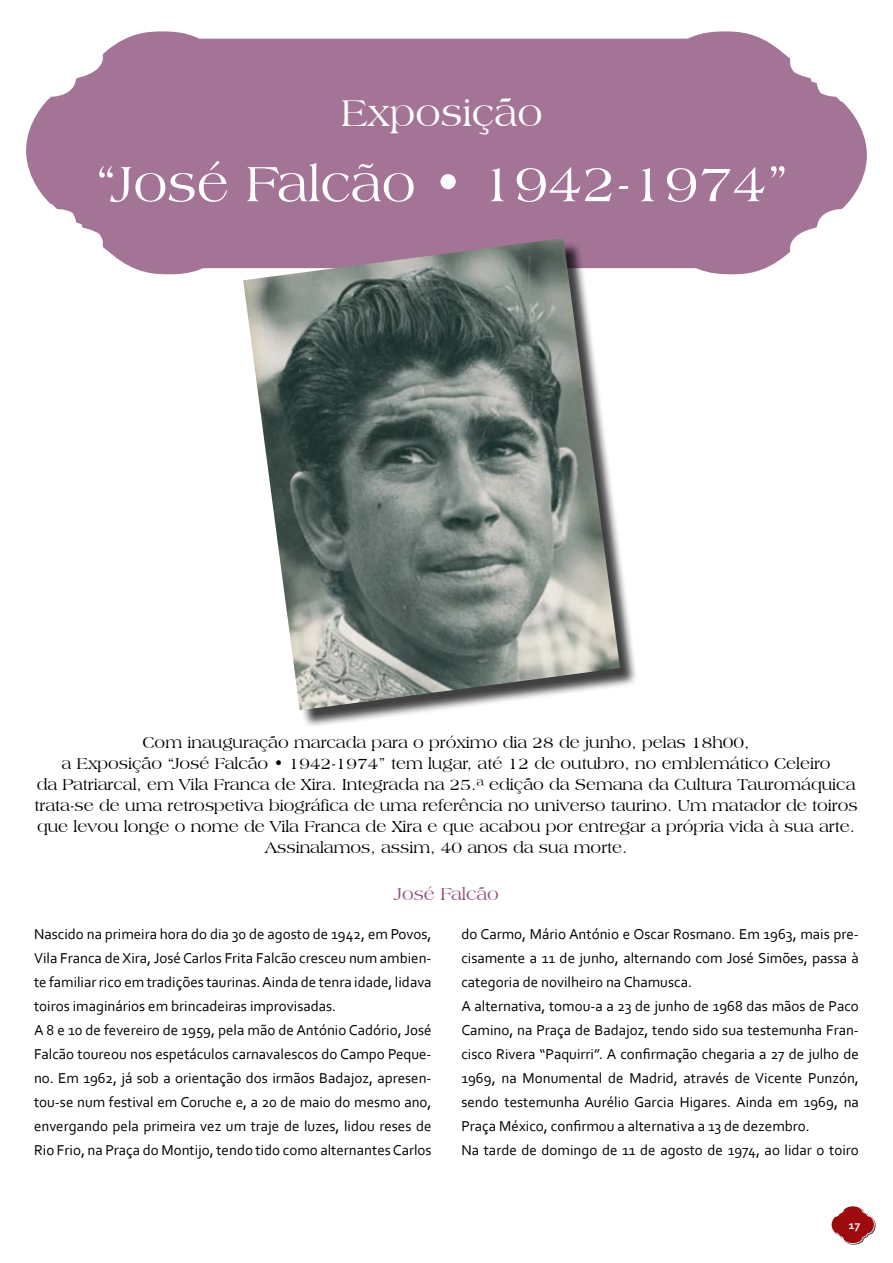
<style>
.page{position:relative;width:893px;height:1263px;background:#fff}
.page>*{position:absolute;margin:0;border:0;box-sizing:border-box;transform-origin:0 0}
.t1{font:52.5px "Americana BT";color:#fff}
.t2{font:39px "Americana BT";color:#fff}
.t3{font:18px "Americana BT";color:#8d527c}
.t4{font:16.5px/21px "Americana BT";color:#000;text-align:center}
.t5{font:15px/24px "Corbel";color:#000}
.t6{font:700 12px "Corbel";color:#fff}
</style>
<div class="page">
<svg style="left:26px;top:31px;width:841px;height:243px;background:#af86a4"></svg>
<div style="left:246px;top:241px;width:392px;height:488px;background:#000;opacity:.75"></div>
<img style="left:243px;top:238px;width:377px;height:472px">
<svg style="left:831px;top:1206px;width:45px;height:39px"></svg>
<h2 class="t2" style="left:341px;top:90px;width:203px">Exposição</h2>
<h1 class="t1" style="left:95px;top:153px;width:696px">“José Falcão • 1942-1974”</h1>
<p class="t4" style="left:34px;top:732px;width:825px">Com inauguração marcada para o próximo dia 28 de junho, pelas 18h00,<br>a Exposição “José Falcão • 1942-1974” tem lugar, até 12 de outubro, no emblemático Celeiro<br>da Patriarcal, em Vila Franca de Xira. Integrada na 25.ª edição da Semana da Cultura Tauromáquica trata-se de uma retrospetiva biográfica de uma referência no universo taurino. Um matador de toiros que levou longe o nome de Vila Franca de Xira e que acabou por entregar a própria vida à sua arte.<br>Assinalamos, assim, 40 anos da sua morte.</p>
<p class="t3" style="left:394px;top:884px;width:106px">José Falcão</p>
<p class="t5" style="left:34px;top:922px;width:399px">Nascido na primeira hora do dia 30 de agosto de 1942, em Povos, Vila Franca de Xira, José Carlos Frita Falcão cresceu num ambien&shy;te familiar rico em tradições taurinas. Ainda de tenra idade, lidava toiros imaginários em brincadeiras improvisadas.<br>A 8 e 10 de fevereiro de 1959, pela mão de António Cadório, José Falcão toureou nos espetáculos carnavalescos do Campo Peque&shy;no. Em 1962, já sob a orientação dos irmãos Badajoz, apresen&shy;tou-se num festival em Coruche e, a 20 de maio do mesmo ano, envergando pela primeira vez um traje de luzes, lidou reses de Rio Frio, na Praça do Montijo, tendo tido como alternantes Carlos</p>
<p class="t5" style="left:461px;top:922px;width:399px">do Carmo, Mário António e Oscar Rosmano. Em 1963, mais pre&shy;cisamente a 11 de junho, alternando com José Simões, passa à categoria de novilheiro na Chamusca.<br>A alternativa, tomou-a a 23 de junho de 1968 das mãos de Paco Camino, na Praça de Badajoz, tendo sido sua testemunha Fran&shy;cisco Rivera “Paquirri”. A confirmação chegaria a 27 de julho de 1969, na Monumental de Madrid, através de Vicente Punzón, sendo testemunha Aurélio Garcia Higares. Ainda em 1969, na Praça México, confirmou a alternativa a 13 de dezembro.<br>Na tarde de domingo de 11 de agosto de 1974, ao lidar o toiro</p>
<p class="t6" style="left:849px;top:1217px;width:13px">17</p>
</div>
